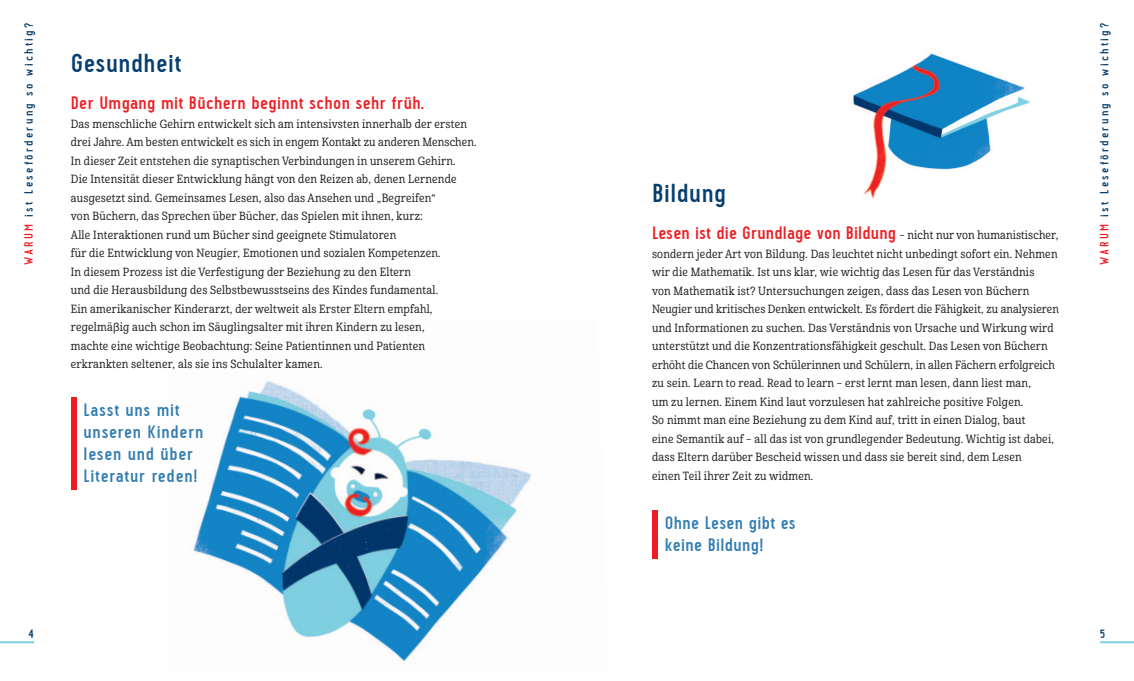
<style>
.page{position:relative;width:1134px;height:681px;background:#fff}
.page>*{position:absolute;margin:0;border:0;box-sizing:border-box;transform-origin:0 0}
.tytul_BIG{font:700 26px "Pekora";letter-spacing:.02em;color:#063f6f}
.haslo_1{font:700 18px "Pekora";letter-spacing:.02em;color:#ee1d23}
.haslo_1-2{font:700 18px/22px "Pekora";letter-spacing:.04em;color:#307cb2}
.haslo_1-3{font:700 18px/22px "Pekora";letter-spacing:.02em;color:#307cb2}
.tytul_BIG-2{font:700 12px "Pekora";letter-spacing:.185em;color:#063f6f}
.tekst_glowny{font:11.5px/18.5px "Cabrito Con Med";letter-spacing:.02em;color:#231f20}
.haslo_1-4{font:11.5px/18.5px "Cabrito Con Med";letter-spacing:.02em;color:#231f20}
.s1{color:#ee1d23}
.s2{font-family:"Cabrito Con Med";font-weight:400;font-size:11.5px;color:#231f20}
</style>
<div class="page">
<img style="left:853px;top:53px;width:177px;height:146px">
<img style="left:193px;top:381px;width:339px;height:281px">
<div style="left:71px;top:397px;width:6px;height:92px;background:#ee1d23"></div>
<div style="left:652px;top:510px;width:6px;height:48px;background:#ee1d23"></div>
<hr style="left:1100px;top:641px;width:34px;height:2px;background:#7ed1e4">
<hr style="left:0;top:641px;width:34px;height:2px;background:#7ed1e4">
<p class="tytul_BIG-2" style="left:22px;top:265px;width:244px;rotate:-90deg"><span class="s1">WARUM</span> ist Leseförderung so wichtig?</p>
<p class="tytul_BIG-2" style="left:1097px;top:265px;width:244px;rotate:-90deg"><span class="s1">WARUM</span> ist Leseförderung so wichtig?</p>
<p class="tytul_BIG" style="left:71px;top:49px;width:112px">Gesundheit</p>
<p class="haslo_1" style="left:71px;top:93px;width:354px">Der Umgang mit Büchern beginnt schon sehr früh.</p>
<p class="tekst_glowny" style="left:71px;top:115px;width:407px">Das menschliche Gehirn entwickelt sich am intensivsten innerhalb der ersten drei Jahre. Am besten entwickelt es sich in engem Kontakt zu anderen Menschen.<br>In dieser Zeit entstehen die synaptischen Verbindungen in unserem Gehirn.<br>Die Intensität dieser Entwicklung hängt von den Reizen ab, denen Lernende ausgesetzt sind. Gemeinsames Lesen, also das Ansehen und „Begreifen“<br>von Büchern, das Sprechen über Bücher, das Spielen mit ihnen, kurz:<br>Alle Interaktionen rund um Bücher sind geeignete Stimulatoren<br>für die Entwicklung von Neugier, Emotionen und sozialen Kompetenzen.<br>In diesem Prozess ist die Verfestigung der Beziehung zu den Eltern<br>und die Herausbildung des Selbstbewusstseins des Kindes fundamental.</p>
<p class="tekst_glowny" style="left:71px;top:300px;width:363px">Ein amerikanischer Kinderarzt, der weltweit als Erster Eltern empfahl, regelmäßig auch schon im Säuglingsalter mit ihren Kindern zu lesen, machte eine wichtige Beobachtung: Seine Patientinnen und Patienten erkrankten seltener, als sie ins Schulalter kamen.</p>
<p class="tytul_BIG" style="left:652px;top:178px;width:76px">Bildung</p>
<p class="haslo_1" style="left:652px;top:222px;width:408px">Lesen ist die Grundlage von Bildung <span class="s2">– nicht nur von humanistischer,</span></p>
<p class="haslo_1-4" style="left:652px;top:244px;width:408px">sondern jeder Art von Bildung. Das leuchtet nicht unbedingt sofort ein. Nehmen wir die Mathematik. Ist uns klar, wie wichtig das Lesen für das Verständnis<br>von Mathematik ist? Untersuchungen zeigen, dass das Lesen von Büchern Neugier und kritisches Denken entwickelt. Es fördert die Fähigkeit, zu analysieren und Informationen zu suchen. Das Verständnis von Ursache und Wirkung wird unterstützt und die Konzentrationsfähigkeit geschult. Das Lesen von Büchern erhöht die Chancen von Schülerinnen und Schülern, in allen Fächern erfolgreich zu sein. Learn to read. Read to learn – erst lernt man lesen, dann liest man,<br>um zu lernen. Einem Kind laut vorzulesen hat zahlreiche positive Folgen.<br>So nimmt man eine Beziehung zu dem Kind auf, tritt in einen Dialog, baut<br>eine Semantik auf – all das ist von grundlegender Bedeutung. Wichtig ist dabei, dass Eltern darüber Bescheid wissen und dass sie bereit sind, dem Lesen<br>einen Teil ihrer Zeit zu widmen.</p>
<p class="haslo_1-2" style="left:84px;top:399px;width:121px">Lasst uns mit unseren Kindern lesen und über<br>Literatur reden!</p>
<p class="haslo_1-3" style="left:665px;top:512px;width:133px">Ohne Lesen gibt es keine Bildung!</p>
<p class="tytul_BIG-2" style="left:28px;top:627px;width:7px">4</p>
<p class="tytul_BIG-2" style="left:1100px;top:627px;width:7px">5</p>
</div>
